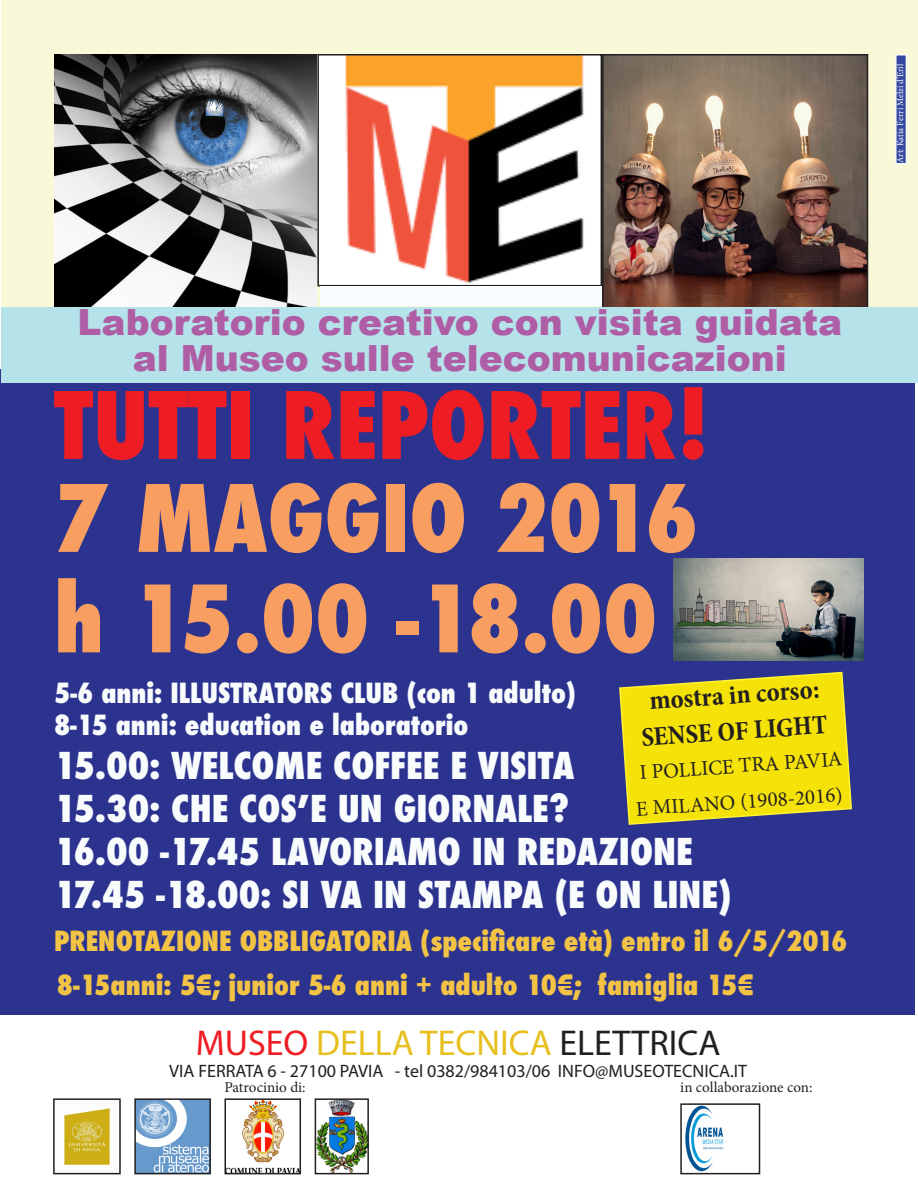
<style>
.page{position:relative;width:918px;height:1188px;background:#fff}
.page>*{position:absolute;margin:0;border:0;box-sizing:border-box;transform-origin:0 0}
.t1{font:800 condensed 90px "Futura";color:#f89e61}
.t2{font:800 condensed 90px "Futura";color:#ee1d23}
.t3{font:800 condensed 36px "Futura";color:#f9fcfc}
.t4{font:900 36px "Arial";color:#af5da5}
.t5{font:36px "Myriad Pro";color:#e6c01f}
.t6{font:800 condensed 27px "Futura";color:#f2c345}
.t7{font:800 condensed 27px "Futura";color:#f9fcfc}
.t8{font:700 condensed 27px "Minion Pro";color:#231f20}
.t9{font:21px/36px "Minion Pro";color:#231f20}
.t10{font:18px "Myriad Pro";color:#231f20}
.t11{font:15px "Minion Pro";color:#231f20}
.t12{font:9px "Minion Pro";color:#f9fcfe}
.s1{color:#ee1d23}
.s2{color:#231f20}
</style>
<div class="page">
<div style="left:2px;top:0;width:916px;height:306px;background:#f9f9d9"></div>
<img style="left:320px;top:57px;width:279px;height:226px">
<div style="left:317px;top:54px;width:285px;height:232px;border:2px solid #231f20"></div>
<img style="left:605px;top:57px;width:260px;height:250px">
<div style="left:602px;top:54px;width:266px;height:272px;border:2px solid #231f20"></div>
<div style="left:896px;top:55px;width:10px;height:109px;background:#33489e"></div>
<div style="left:895px;top:54px;width:12px;height:110px;border:2px solid #f8f8fb"></div>
<img style="left:685px;top:1106px;width:39px;height:65px">
<div style="left:680px;top:1103px;width:80px;height:71px;border:2px solid #231f20"></div>
<div style="left:0;top:370px;width:915px;height:645px;background:#2c338f"></div>
<img style="left:673px;top:558px;width:191px;height:102px">
<svg style="left:619px;top:671px;width:233px;height:154px;background:#d9c91d"></svg>
<div style="left:2px;top:307px;width:916px;height:76px;background:#b6e2ea"></div>
<div style="left:54px;top:1099px;width:66px;height:75px;background:#f9fafc"></div>
<img style="left:64px;top:1108px;width:46px;height:57px">
<div style="left:53px;top:1098px;width:68px;height:76px;border:2px solid #231f20"></div>
<img style="left:137px;top:1101px;width:71px;height:70px">
<div style="left:134px;top:1098px;width:77px;height:76px;border:2px solid #231f20"></div>
<img style="left:228px;top:1101px;width:70px;height:70px">
<div style="left:225px;top:1098px;width:76px;height:76px;border:2px solid #231f20"></div>
<div style="left:321px;top:286px;width:281px;height:20px;background:#f9fcfe"></div>
<img style="left:54px;top:54px;width:262px;height:253px">
<img style="left:318px;top:1101px;width:48px;height:70px">
<div style="left:315px;top:1098px;width:54px;height:76px;border:2px solid #231f20"></div>
<p class="t12" style="left:894px;top:163px;width:100px;rotate:-90deg">Art: Katia Ferri Melzi d’Eril</p>
<p class="t4" style="left:77px;top:296px;width:766px">Laboratorio creativo con visita guidata</p>
<p class="t4" style="left:133px;top:332px;width:656px">al Museo sulle telecomunicazioni</p>
<p class="t2" style="left:54px;top:364px;width:657px">TUTTI REPORTER!</p>
<p class="t1" style="left:54px;top:457px;width:646px">7 MAGGIO 2016</p>
<p class="t1" style="left:54px;top:558px;width:605px">h 15.00 -18.00</p>
<p class="t7" style="left:54px;top:675px;width:523px">5-6 anni: ILLUSTRATORS CLUB (con 1 adulto)</p>
<p class="t7" style="left:54px;top:707px;width:416px">8-15 anni: education e laboratorio</p>
<p class="t3" style="left:54px;top:741px;width:522px">15.00: WELCOME COFFEE E VISITA</p>
<p class="t3" style="left:54px;top:784px;width:517px">15.30: CHE COS’E UN GIORNALE?</p>
<p class="t3" style="left:54px;top:827px;width:640px">16.00 -17.45 LAVORIAMO IN REDAZIONE</p>
<p class="t3" style="left:54px;top:870px;width:679px">17.45 -18.00: SI VA IN STAMPA (E ON LINE)</p>
<p class="t6" style="left:54px;top:923px;width:795px">PRENOTAZIONE OBBLIGATORIA (specificare età) entro il 6/5/2016</p>
<p class="t6" style="left:57px;top:966px;width:698px">8-15anni: 5€; junior 5-6 anni + adulto 10€; famiglia 15€</p>
<p class="t8" style="left:648px;top:682px;width:172px;rotate:-4deg">mostra in corso:</p>
<p class="t8" style="left:640px;top:719px;width:188px;rotate:-4deg">SENSE OF LIGHT</p>
<p class="t9" style="left:632px;top:755px;width:211px;rotate:-4deg">I POLLICE TRA PAVIA<br>E MILANO (1908-2016)</p>
<p class="t5" style="left:196px;top:1021px;width:526px"><span class="s1">MUSEO</span> DELLA TECNICA <span class="s2">ELETTRICA</span></p>
<p class="t10" style="left:169px;top:1060px;width:579px">VIA FERRATA 6 - 27100 PAVIA - tel 0382/984103/06 INFO@MUSEOTECNICA.IT</p>
<p class="t11" style="left:225px;top:1077px;width:83px">Patrocinio di:</p>
<p class="t11" style="left:680px;top:1077px;width:134px">in collaborazione con:</p>
</div>
